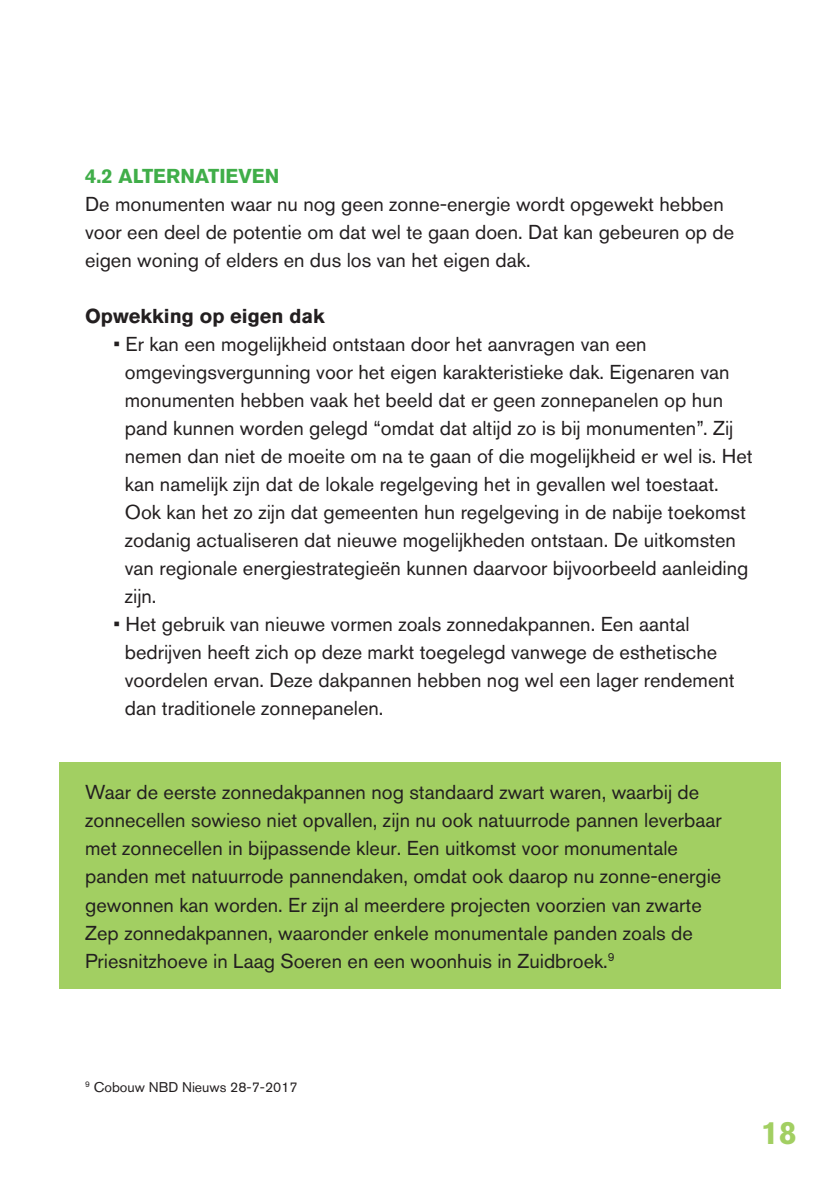
<style>
.page{position:relative;width:840px;height:1191px;background:#fff}
.page>*{position:absolute;margin:0;border:0;box-sizing:border-box;transform-origin:0 0}
.t1{font:700 32px "Akzidenz Grotesk BQ";color:#a2cf62}
.t2{font:20px/28px "Akzidenz Grotesk BQ";color:#231f20}
.t3{font:700 20px "Akzidenz Grotesk BQ";color:#231f20}
.Tussenkop_CAPS{font:700 20px "Akzidenz Grotesk BQ";color:#40ae49}
.Voetnoot{font:14px "Akzidenz Grotesk BQ";color:#231f20}
</style>
<div class="page">
<div style="left:59px;top:762px;width:721px;height:226px;background:#a2cf62"></div>
<p class="Tussenkop_CAPS" style="left:85px;top:165px;width:196px">4.2 ALTERNATIEVEN</p>
<p class="t2" style="left:85px;top:190px;width:650px">De monumenten waar nu nog geen zonne-energie wordt opgewekt hebben voor een deel de potentie om dat wel te gaan doen. Dat kan gebeuren op de eigen woning of elders en dus los van het eigen dak.</p>
<p class="t3" style="left:85px;top:305px;width:241px">Opwekking op eigen dak</p>
<p class="t2" style="left:113px;top:330px;width:534px">• Er kan een mogelijkheid ontstaan door het aanvragen van een</p>
<p class="t2" style="left:125px;top:358px;width:629px">omgevingsvergunning voor het eigen karakteristieke dak. Eigenaren van monumenten hebben vaak het beeld dat er geen zonnepanelen op hun pand kunnen worden gelegd “omdat dat altijd zo is bij monumenten”. Zij nemen dan niet de moeite om na te gaan of die mogelijkheid er wel is. Het kan namelijk zijn dat de lokale regelgeving het in gevallen wel toestaat.<br>Ook kan het zo zijn dat gemeenten hun regelgeving in de nabije toekomst zodanig actualiseren dat nieuwe mogelijkheden ontstaan. De uitkomsten van regionale energiestrategieën kunnen daarvoor bijvoorbeeld aanleiding zijn.</p>
<p class="t2" style="left:113px;top:610px;width:577px">• Het gebruik van nieuwe vormen zoals zonnedakpannen. Een aantal</p>
<p class="t2" style="left:125px;top:638px;width:611px">bedrijven heeft zich op deze markt toegelegd vanwege de esthetische voordelen ervan. Deze dakpannen hebben nog wel een lager rendement dan traditionele zonnepanelen.</p>
<p class="t2" style="left:85px;top:778px;width:637px">Waar de eerste zonnedakpannen nog standaard zwart waren, waarbij de zonnecellen sowieso niet opvallen, zijn nu ook natuurrode pannen leverbaar met zonnecellen in bijpassende kleur. Een uitkomst voor monumentale panden met natuurrode pannendaken, omdat ook daarop nu zonne-energie gewonnen kan worden. Er zijn al meerdere projecten voorzien van zwarte Zep zonnedakpannen, waaronder enkele monumentale panden zoals de Priesnitzhoeve in Laag Soeren en een woonhuis in Zuidbroek.<sup>9</sup></p>
<p class="Voetnoot" style="left:85px;top:1078px;width:214px"><sup>9</sup> Cobouw NBD Nieuws 28-7-2017</p>
<h1 class="t1" style="left:760px;top:1114px;width:37px">18</h1>
</div>
